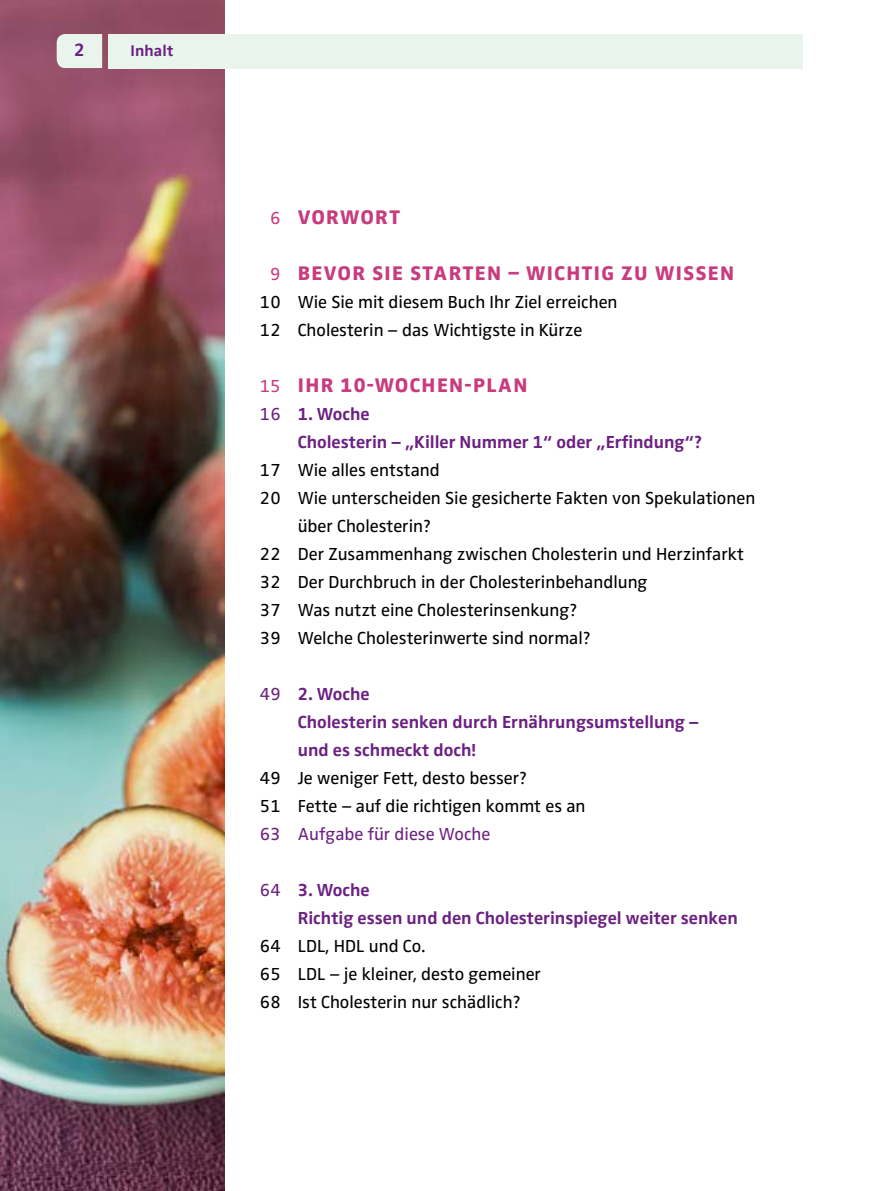
<style>
.page{position:relative;width:879px;height:1191px;background:#fff}
.page>*{position:absolute;margin:0;border:0;box-sizing:border-box;transform-origin:0 0}
.t1{font:800 20.4px "Zwo Pro";letter-spacing:.07em;color:#c83c7e}
.t2{font:700 18.4px "Zwo Pro";color:#6c2182}
.t3{font:18px/28px "Zwo Pro";color:#000}
.t4{font:700 18px/28px "Zwo Pro";color:#6c2182}
.t5{font:18px "Zwo Pro";color:#6c2182}
.t6{font:700 16px "Zwo Pro";letter-spacing:.01em;color:#6c2182}
.s1{font-weight:400;font-size:18px}
.s2{font-weight:400}
</style>
<div class="page">
<img style="left:0;top:0;width:224px;height:1191px">
<div style="left:57px;top:34px;width:45px;height:34px;background:#e9f4ec"></div>
<div style="left:108px;top:34px;width:694px;height:34px;background:#e9f4ec"></div>
<p class="t2" style="left:74px;top:39px;width:12px">2</p>
<p class="t6" style="left:130px;top:41px;width:44px">Inhalt</p>
<p class="t1" style="left:270px;top:205px;width:131px"><span class="s1">6</span> VORWORT</p>
<p class="t1" style="left:270px;top:261px;width:465px"><span class="s1">9</span> BEVOR SIE STARTEN – WICHTIG ZU WISSEN</p>
<p class="t3" style="left:260px;top:288px;width:359px">10 Wie Sie mit diesem Buch Ihr Ziel erreichen<br>12 Cholesterin – das Wichtigste in Kürze</p>
<p class="t1" style="left:260px;top:373px;width:269px"><span class="s1">15</span> IHR 10-WOCHEN-PLAN</p>
<p class="t4" style="left:298px;top:400px;width:406px;text-indent:-38px"><span class="s2">16</span> 1. Woche<br>Cholesterin – „Killer Nummer 1“ oder „Erfindung“?</p>
<p class="t3" style="left:260px;top:456px;width:181px">17 Wie alles entstand</p>
<p class="t3" style="left:260px;top:484px;width:497px">20 Wie unterscheiden Sie gesicherte Fakten von Spekulationen</p>
<p class="t3" style="left:298px;top:512px;width:135px">über Cholesterin?</p>
<p class="t3" style="left:260px;top:540px;width:485px">22 Der Zusammenhang zwischen Cholesterin und Herzinfarkt</p>
<p class="t3" style="left:260px;top:568px;width:389px">32 Der Durchbruch in der Cholesterinbehandlung</p>
<p class="t3" style="left:260px;top:596px;width:319px">37 Was nutzt eine Cholesterinsenkung?</p>
<p class="t3" style="left:260px;top:624px;width:332px">39 Welche Cholesterinwerte sind normal?</p>
<p class="t4" style="left:298px;top:680px;width:402px;text-indent:-38px"><span class="s2">49</span> 2. Woche<br>Cholesterin senken durch Ernährungsumstellung – und es schmeckt doch!</p>
<p class="t3" style="left:260px;top:764px;width:327px">49 Je weniger Fett, desto besser?<br>51 Fette – auf die richtigen kommt es an</p>
<p class="t5" style="left:260px;top:824px;width:232px">63 Aufgabe für diese Woche</p>
<p class="t4" style="left:298px;top:876px;width:441px;text-indent:-38px"><span class="s2">64</span> 3. Woche<br>Richtig essen und den Cholesterinspiegel weiter senken</p>
<p class="t3" style="left:260px;top:932px;width:282px">64 LDL, HDL und Co.<br>65 LDL – je kleiner, desto gemeiner<br>68 Ist Cholesterin nur schädlich?</p>
</div>
